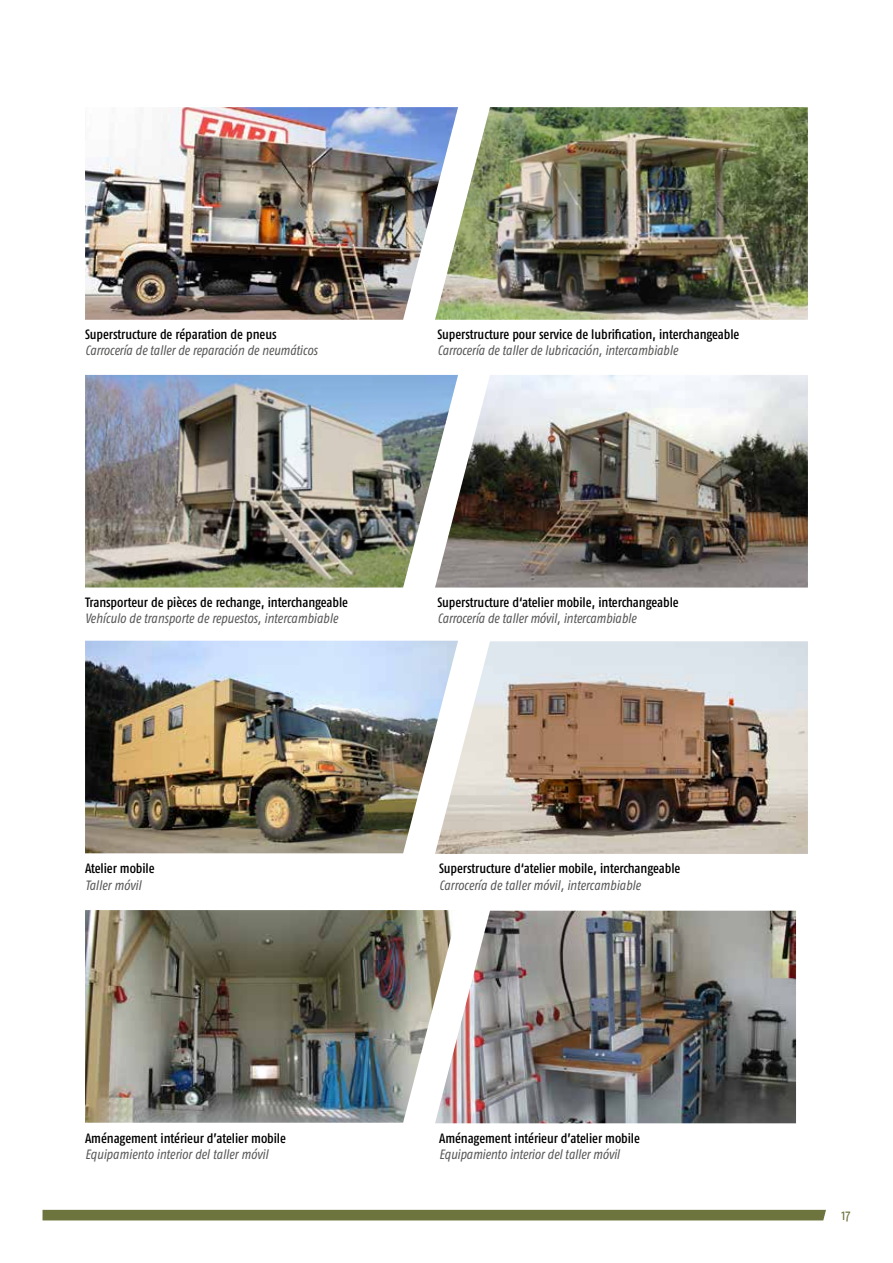
<style>
.page{position:relative;width:893px;height:1263px;background:#fff}
.page>*{position:absolute;margin:0;border:0;box-sizing:border-box;transform-origin:0 0}
.t1{font:condensed 15px "Fago Pro";color:#6d743d}
.t2{font:500 condensed 13.5px "Fago Pro";letter-spacing:-.005em;color:#000}
.t3{font:italic condensed 13.5px "Fago Pro";letter-spacing:-.005em;color:#575756}
</style>
<div class="page">
<div style="left:43px;top:1210px;width:783px;height:10px;background:#6d743d"></div>
<img style="left:85px;top:641px;width:350px;height:212px">
<img style="left:85px;top:107px;width:350px;height:213px">
<img style="left:435px;top:107px;width:373px;height:213px">
<img style="left:85px;top:375px;width:350px;height:212px">
<img style="left:435px;top:375px;width:373px;height:212px">
<img style="left:458px;top:911px;width:338px;height:212px">
<img style="left:85px;top:910px;width:373px;height:213px">
<img style="left:435px;top:641px;width:373px;height:213px">
<p class="t2" style="left:85px;top:326px;width:193px">Superstructure de réparation de pneus</p>
<p class="t3" style="left:85px;top:343px;width:234px">Carrocería de taller de reparación de neumáticos</p>
<p class="t2" style="left:437px;top:326px;width:304px">Superstructure pour service de lubrification, interchangeable</p>
<p class="t3" style="left:437px;top:343px;width:242px">Carrocería de taller de lubricación, intercambiable</p>
<p class="t2" style="left:85px;top:594px;width:265px">Transporteur de pièces de rechange, interchangeable</p>
<p class="t3" style="left:85px;top:610px;width:254px">Vehículo de transporte de repuestos, intercambiable</p>
<p class="t2" style="left:437px;top:594px;width:243px">Superstructure d‘atelier mobile, interchangeable</p>
<p class="t3" style="left:437px;top:610px;width:200px">Carrocería de taller móvil, intercambiable</p>
<p class="t2" style="left:85px;top:860px;width:71px">Atelier mobile</p>
<p class="t3" style="left:85px;top:877px;width:58px">Taller móvil</p>
<p class="t2" style="left:439px;top:860px;width:243px">Superstructure d‘atelier mobile, interchangeable</p>
<p class="t3" style="left:439px;top:877px;width:203px">Carrocería de taller móvil, intercambiable</p>
<p class="t2" style="left:85px;top:1130px;width:202px">Aménagement intérieur d’atelier mobile</p>
<p class="t3" style="left:85px;top:1146px;width:185px">Equipamiento interior del taller móvil</p>
<p class="t2" style="left:439px;top:1130px;width:202px">Aménagement intérieur d’atelier mobile</p>
<p class="t3" style="left:439px;top:1146px;width:182px">Equipamiento interior del taller móvil</p>
<p class="t1" style="left:841px;top:1206px;width:11px">17</p>
</div>
